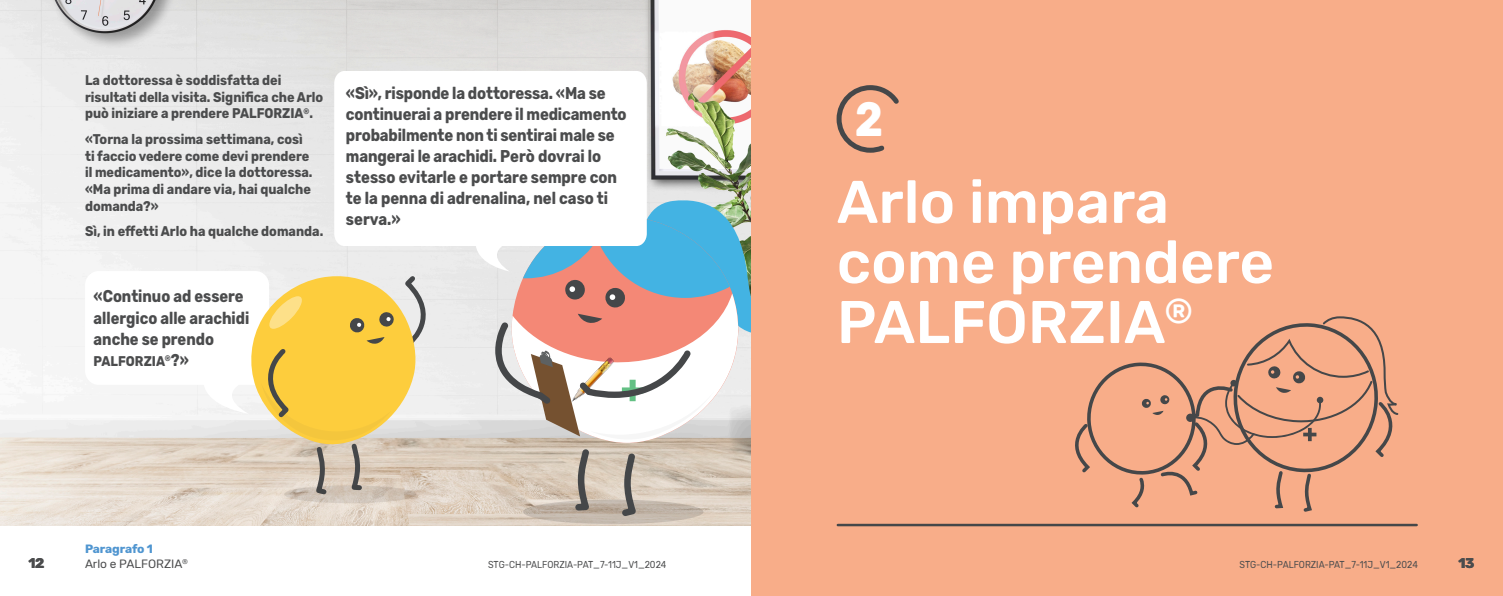
<style>
.page{position:relative;width:1503px;height:596px;background:#fff}
.page>*{position:absolute;margin:0;border:0;box-sizing:border-box;transform-origin:0 0}
.t1{font:500 60px/60px "Rubik";color:#fff}
.t2{font:700 48px "Rubik";color:#fff;scale:.9 1}
.t3{font:700 17px/21px "Rubik";letter-spacing:-.005em;color:#4b4c4d;scale:.87 1}
.t4{font:700 17px/21px "Rubik";letter-spacing:-.005em;color:#4b4c4d;scale:.86 1}
.t5{font:700 14px/16.8px "Rubik";color:#4b4c4d;scale:.9 1}
.t6{font:700 14px "Rubik";color:#4b4c4d}
.t7{font:12px/15px "Rubik";color:#4b4c4d}
.t8{font:10px "Rubik";color:#4b4c4d;scale:.9 1}
.s1{font-size:17px}
.s2{font-weight:700;color:#4f95d0}
</style>
<div class="page">
<div style="left:751px;top:0;width:751px;height:595px;background:#f8ad89"></div>
<hr style="left:837px;top:523px;width:579px;height:3px;background:#454749">
<svg style="left:836px;top:85px;width:63px;height:68px"></svg>
<svg style="left:1075px;top:316px;width:324px;height:196px"></svg>
<img style="left:0;top:0;width:751px;height:524px">
<div style="left:523px;top:499px;width:180px;height:24px;background:#c5baae;border-radius:50%"></div>
<svg style="left:495px;top:197px;width:256px;height:319px"></svg>
<svg style="left:334px;top:71px;width:313px;height:200px"></svg>
<svg style="left:284px;top:485px;width:132px;height:18px"></svg>
<svg style="left:85px;top:271px;width:356px;height:226px"></svg>
<svg style="left:751px;top:595px;width:13px;height:1px"></svg>
<p class="t5" style="left:85px;top:72px;width:266px">La dottoressa è soddisfatta dei risultati della visita. Significa che Arlo può iniziare a prendere PALFORZIA<sup>®</sup>.</p>
<p class="t5" style="left:85px;top:131px;width:254px">«Torna la prossima settimana, così ti faccio vedere come devi prendere il medicamento», dice la dottoressa. «Ma prima di andare via, hai qualche domanda?»</p>
<p class="t5" style="left:85px;top:223px;width:266px">Sì, in effetti Arlo ha qualche domanda.</p>
<p class="t4" style="left:94px;top:286px;width:183px">«Continuo ad essere allergico alle arachidi anche se prendo</p>
<p class="t5" style="left:94px;top:352px;width:107px">PALFORZIA<sup>®</sup><span class="s1">?»</span></p>
<p class="t3" style="left:346px;top:83px;width:324px">«Sì», risponde la dottoressa. «Ma se continuerai a prendere il medicamento probabilmente non ti sentirai male se mangerai le arachidi. Però dovrai lo stesso evitarle e portare sempre con te la penna di adrenalina, nel caso ti serva.»</p>
<h2 class="t2" style="left:854px;top:91px;width:33px">2</h2>
<h1 class="t1" style="left:836px;top:173px;width:439px">Arlo impara come prendere<br>PALFORZIA<sup>®</sup></h1>
<p class="t7" style="left:85px;top:541px;width:104px"><span class="s2">Paragrafo 1<br></span>Arlo e PALFORZIA<sup>®</sup></p>
<p class="t6" style="left:28px;top:554px;width:17px">12</p>
<p class="t8" style="left:488px;top:558px;width:200px">STG-CH-PALFORZIA-PAT_7-11J_V1_2024</p>
<p class="t8" style="left:1239px;top:558px;width:200px">STG-CH-PALFORZIA-PAT_7-11J_V1_2024</p>
<p class="t6" style="left:1458px;top:554px;width:17px">13</p>
<p class="t7" style="left:475px;top:556px;width:193px">PALFORZIA Booklet 7–11_CH_V1.0</p>
<p class="t7" style="left:1226px;top:556px;width:193px">PALFORZIA Booklet 7–11_CH_V1.0</p>
</div>
